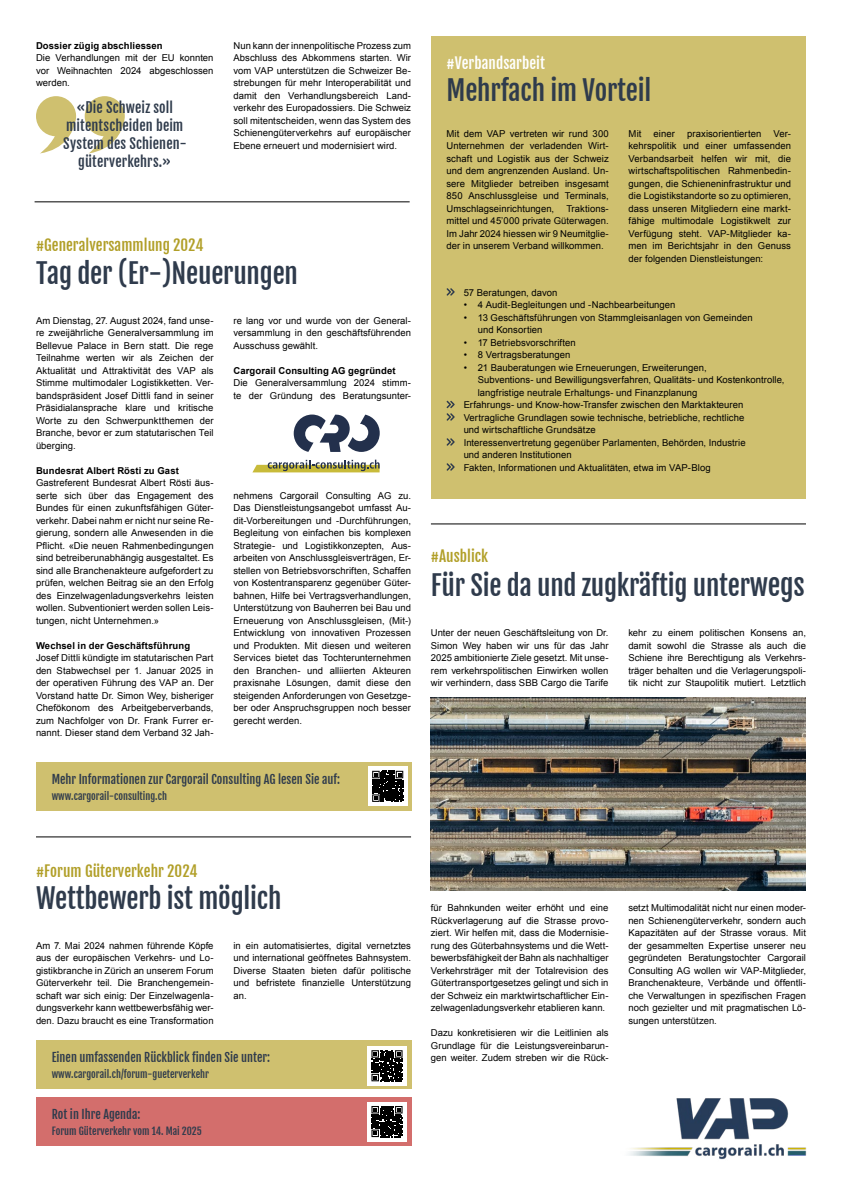
<style>
.page{position:relative;width:842px;height:1191px;background:#fff}
.page>*{position:absolute;margin:0;border:0;box-sizing:border-box;transform-origin:0 0}
.t1{font:27px "Fjalla One";letter-spacing:-.01em;color:#2f3b4c}
.t2{font:15px "Fjalla One";letter-spacing:.005em;color:#b19f28}
.t3{font:15px "Fjalla One";letter-spacing:.005em;color:#fff}
.t4{font:14px/18px "Fjalla One";letter-spacing:.005em;color:#2f3b4c;text-align:center}
.t5{font:12px "Fjalla One";color:#2f3b4c}
.t6{font:10px "Fjalla One";color:#2f3b4c}
.t7{font:9.5px/12.5px "Arial";letter-spacing:.005em;color:#000;text-align:justify}
.t8{font:700 9.5px "Arial";letter-spacing:.01em;color:#000}
.s1{font-size:28px}
</style>
<div class="page">
<div style="left:431px;top:36px;width:374px;height:462px;background:#cfc06f"></div>
<div style="left:36px;top:762px;width:375px;height:48px;background:#cfc06f"></div>
<div style="left:368px;top:766px;width:40px;height:40px;background:#fff"></div>
<svg style="left:372px;top:771px;width:31px;height:31px"></svg>
<hr style="left:36px;top:836px;width:375px;height:1px;background:#000">
<hr style="left:431px;top:523px;width:375px;height:1px;background:#000">
<hr style="left:35px;top:201px;width:375px;height:1px;background:#000">
<svg style="left:36px;top:96px;width:89px;height:57px"></svg>
<div style="left:36px;top:1041px;width:375px;height:48px;background:#cfc06f"></div>
<div style="left:367px;top:1046px;width:40px;height:39px;background:#fff"></div>
<svg style="left:371px;top:1050px;width:32px;height:31px"></svg>
<div style="left:36px;top:1097px;width:375px;height:48px;background:#d36e6c"></div>
<div style="left:367px;top:1101px;width:40px;height:40px;background:#fff"></div>
<svg style="left:371px;top:1106px;width:32px;height:31px"></svg>
<img style="left:431px;top:698px;width:375px;height:192px">
<svg style="left:252px;top:459px;width:128px;height:13px"></svg>
<svg style="left:294px;top:414px;width:86px;height:38px"></svg>
<svg style="left:447px;top:288px;width:8px;height:8px"></svg>
<svg style="left:447px;top:401px;width:8px;height:20px"></svg>
<svg style="left:447px;top:438px;width:8px;height:8px"></svg>
<svg style="left:447px;top:463px;width:8px;height:8px"></svg>
<img style="left:629px;top:1098px;width:178px;height:62px">
<p class="t8" style="left:36px;top:39px;width:128px">Dossier zügig abschliessen</p>
<p class="t7" style="left:36px;top:52px;width:179px">Die Verhandlungen mit der EU konnten vor Weihnachten 2024 abgeschlossen werden.</p>
<h3 class="t4" style="left:63px;top:99px;width:125px">«Die Schweiz soll mitentscheiden beim<br>System des Schienen&shy;güterverkehrs.»</h3>
<p class="t7" style="left:233px;top:39px;width:179px">Nun kann der innenpolitische Prozess zum Abschluss des Abkommens starten. Wir vom VAP unterstützen die Schweizer Be&shy;strebungen für mehr Interoperabilität und damit den Verhandlungsbereich Land&shy;verkehr des Europadossiers. Die Schweiz soll mitentscheiden, wenn das System des Schienengüterverkehrs auf europäischer Ebene erneuert und modernisiert wird.</p>
<h2 class="t2" style="left:36px;top:236px;width:169px">#Generalversammlung 2024</h2>
<h1 class="t1" style="left:36px;top:257px;width:264px">Tag der (Er-)Neuerungen</h1>
<p class="t7" style="left:36px;top:314px;width:179px">Am Dienstag, 27. August 2024, fand unse&shy;re zweijährliche Generalversammlung im Bellevue Palace in Bern statt. Die rege Teilnahme werten wir als Zeichen der Aktualität und Attraktivität des VAP als Stimme multimodaler Logistikketten. Ver&shy;bandspräsident Josef Dittli fand in seiner Präsidialansprache klare und kritische Worte zu den Schwerpunktthemen der Branche, bevor er zum statutarischen Teil überging.</p>
<p class="t8" style="left:36px;top:464px;width:144px">Bundesrat Albert Rösti zu Gast</p>
<p class="t7" style="left:36px;top:477px;width:179px">Gastreferent Bundesrat Albert Rösti äus&shy;serte sich über das Engagement des Bundes für einen zukunftsfähigen Güter&shy;verkehr. Dabei nahm er nicht nur seine Re&shy;gierung, sondern alle Anwesenden in die Pflicht. «Die neuen Rahmenbedingungen sind betreiberunabhängig ausgestaltet. Es sind alle Branchenakteure aufgefordert zu prüfen, welchen Beitrag sie an den Erfolg des Einzelwagenladungsverkehrs leisten wollen. Subventioniert werden sollen Leis&shy;tungen, nicht Unternehmen.»</p>
<p class="t8" style="left:36px;top:639px;width:156px">Wechsel in der Geschäftsführung</p>
<p class="t7" style="left:36px;top:652px;width:179px">Josef Dittli kündigte im statutarischen Part den Stabwechsel per 1. Januar 2025 in der operativen Führung des VAP an. Der Vorstand hatte Dr. Simon Wey, bisheriger Chefökonom des Arbeitgeberverbands, zum Nachfolger von Dr. Frank Furrer er&shy;nannt. Dieser stand dem Verband 32 Jah-</p>
<p class="t7" style="left:233px;top:314px;width:179px">re lang vor und wurde von der General&shy;versammlung in den geschäftsführenden Ausschuss gewählt.</p>
<p class="t8" style="left:233px;top:364px;width:164px">Cargorail Consulting AG gegründet</p>
<p class="t7" style="left:233px;top:377px;width:179px">Die Generalversammlung 2024 stimm&shy;te der Gründung des Beratungsunter-</p>
<p class="t7" style="left:233px;top:489px;width:179px">nehmens Cargorail Consulting AG zu.<br>Das Dienstleistungsangebot umfasst Au&shy;dit-Vorbereitungen und -Durchführungen, Begleitung von einfachen bis komplexen Strategie- und Logistikkonzepten, Aus&shy;arbeiten von Anschlussgleisverträgen, Er&shy;stellen von Betriebsvorschriften, Schaffen von Kostentransparenz gegenüber Güter&shy;bahnen, Hilfe bei Vertragsverhandlungen, Unterstützung von Bauherren bei Bau und Erneuerung von Anschlussgleisen, (Mit-)<br>Entwicklung von innovativen Prozessen und Produkten. Mit diesen und weiteren Services bietet das Tochterunternehmen den Branchen- und alliierten Akteuren praxisnahe Lösungen, damit diese den steigenden Anforderungen von Gesetzge&shy;ber oder Anspruchsgruppen noch besser gerecht werden.</p>
<p class="t5" style="left:52px;top:771px;width:290px">Mehr Informationen zur Cargorail Consulting AG lesen Sie auf:</p>
<p class="t6" style="left:52px;top:789px;width:117px">www.cargorail-consulting.ch</p>
<h2 class="t3" style="left:447px;top:54px;width:100px">#Verbandsarbeit</h2>
<h1 class="t1" style="left:447px;top:74px;width:206px">Mehrfach im Vorteil</h1>
<p class="t7" style="left:446px;top:127px;width:164px">Mit dem VAP vertreten wir rund 300<br>Unternehmen der verladenden Wirt&shy;schaft und Logistik aus der Schweiz und dem angrenzenden Ausland. Un&shy;sere Mitglieder betreiben insgesamt 850 Anschlussgleise und Terminals, Umschlagseinrichtungen,</p>
<p class="t7" style="left:629px;top:127px;width:164px;text-indent:145px">Ver&shy;kehrspolitik und einer umfassenden Verbandsarbeit helfen wir mit, die wirtschaftspolitischen Rahmenbedin&shy;gungen, die Schieneninfrastruktur und die Logistikstandorte so zu optimieren, dass unseren Mitgliedern eine markt&shy;fähige multimodale Logistikwelt zur Verfügung steht. VAP-Mitglieder ka&shy;men im Berichtsjahr in den Genuss der folgenden Dienstleistungen:</p>
<p class="t7" style="left:629px;top:127px;width:14px">Mit</p>
<p class="t7" style="left:654px;top:127px;width:23px">einer</p>
<p class="t7" style="left:687px;top:127px;width:76px">praxisorientierten</p>
<p class="t7" style="left:446px;top:202px;width:164px;text-indent:120px">Traktions&shy;mittel und 45’000 private Güterwagen.<br>Im Jahr 2024 hiessen wir 9 Neumitglie&shy;der in unserem Verband willkommen.</p>
<p class="t7" style="left:464px;top:286px;width:95px">57 Beratungen, davon</p>
<p class="t7" style="left:464px;top:299px;width:213px">• 4 Audit-Begleitungen und -Nachbearbeitungen</p>
<p class="t7" style="left:478px;top:311px;width:276px;text-indent:-14px">• 13 Geschäftsführungen von Stammgleisanlagen von Gemeinden und Konsortien</p>
<p class="t7" style="left:464px;top:336px;width:114px">• 17 Betriebsvorschriften</p>
<p class="t7" style="left:464px;top:349px;width:108px">• 8 Vertragsberatungen</p>
<p class="t7" style="left:464px;top:361px;width:245px">• 21 Bauberatungen wie Erneuerungen, Erweiterungen,</p>
<p class="t7" style="left:478px;top:374px;width:308px">Subventions- und Bewilligungsverfahren, Qualitäts- und Kostenkontrolle,</p>
<p class="t7" style="left:478px;top:386px;width:221px">langfristige neutrale Erhaltungs- und Finanzplanung</p>
<p class="t7" style="left:464px;top:399px;width:281px">Erfahrungs- und Know-how-Transfer zwischen den Marktakteuren</p>
<p class="t7" style="left:464px;top:411px;width:282px">Vertragliche Grundlagen sowie technische, betriebliche, rechtliche</p>
<p class="t7" style="left:464px;top:424px;width:134px">und wirtschaftliche Grundsätze</p>
<p class="t7" style="left:464px;top:436px;width:284px">Interessenvertretung gegenüber Parlamenten, Behörden, Industrie</p>
<p class="t7" style="left:464px;top:449px;width:110px">und anderen Institutionen</p>
<p class="t7" style="left:464px;top:461px;width:249px">Fakten, Informationen und Aktualitäten, etwa im VAP-Blog</p>
<h2 class="t2" style="left:431px;top:547px;width:59px">#Ausblick</h2>
<h1 class="t1" style="left:431px;top:568px;width:376px">Für Sie da und zugkräftig unter<span class="s1">wegs</span></h1>
<p class="t7" style="left:431px;top:627px;width:179px">Unter der neuen Geschäftsleitung von Dr.<br>Simon Wey haben wir uns für das Jahr 2025 ambitionierte Ziele gesetzt. Mit unse&shy;rem verkehrspolitischen Einwirken wollen wir verhindern, dass SBB Cargo die Tarife</p>
<p class="t7" style="left:628px;top:627px;width:179px">kehr zu einem politischen Konsens an, damit sowohl die Strasse als auch die Schiene ihre Berechtigung als Verkehrs&shy;träger behalten und die Verlagerungspoli&shy;tik nicht zur Staupolitik mutiert. Letztlich</p>
<h2 class="t2" style="left:36px;top:862px;width:163px">#Forum Güterverkehr 2024</h2>
<h1 class="t1" style="left:36px;top:882px;width:247px">Wettbewerb ist möglich</h1>
<p class="t7" style="left:36px;top:939px;width:179px">Am 7. Mai 2024 nahmen führende Köpfe aus der europäischen Verkehrs- und Lo&shy;gistikbranche in Zürich an unserem Forum Güterverkehr teil. Die Branchengemein&shy;schaft war sich einig: Der Einzelwagenla&shy;dungsverkehr kann wettbewerbsfähig wer&shy;den. Dazu braucht es eine Transformation</p>
<p class="t7" style="left:233px;top:939px;width:179px">in ein automatisiertes, digital vernetztes und international geöffnetes Bahnsystem.<br>Diverse Staaten bieten dafür politische und befristete finanzielle Unterstützung an.</p>
<p class="t5" style="left:52px;top:1050px;width:220px">Einen umfassenden Rückblick finden Sie unter:</p>
<p class="t6" style="left:52px;top:1068px;width:159px">www.cargorail.ch/forum-gueterverkehr</p>
<p class="t5" style="left:52px;top:1106px;width:90px">Rot in Ihre Agenda:</p>
<p class="t6" style="left:52px;top:1125px;width:152px">Forum Güterverkehr vom 14. Mai 2025</p>
<p class="t7" style="left:431px;top:902px;width:179px">für Bahnkunden weiter erhöht und eine Rückverlagerung auf die Strasse provo&shy;ziert. Wir helfen mit, dass die Modernisie&shy;rung des Güterbahnsystems und die Wett&shy;bewerbsfähigkeit der Bahn als nachhaltiger Verkehrsträger mit der Totalrevision des Gütertransportgesetzes gelingt und sich in der Schweiz ein marktwirtschaftlicher Ein&shy;zelwagenladungsverkehr etablieren kann.</p>
<p class="t7" style="left:431px;top:1027px;width:179px">Dazu konkretisieren wir die Leitlinien als Grundlage für die Leistungsvereinbarun&shy;gen weiter. Zudem streben wir die Rück-</p>
<p class="t7" style="left:628px;top:902px;width:179px">setzt Multimodalität nicht nur einen moder&shy;nen Schienengüterverkehr, sondern auch Kapazitäten auf der Strasse voraus. Mit der gesammelten Expertise unserer neu gegründeten Beratungstochter Cargorail Consulting AG wollen wir VAP-Mitglieder, Branchenakteure, Verbände und öffentli&shy;che Verwaltungen in spezifischen Fragen noch gezielter und mit pragmatischen Lö&shy;sungen unterstützen.</p>
</div>
